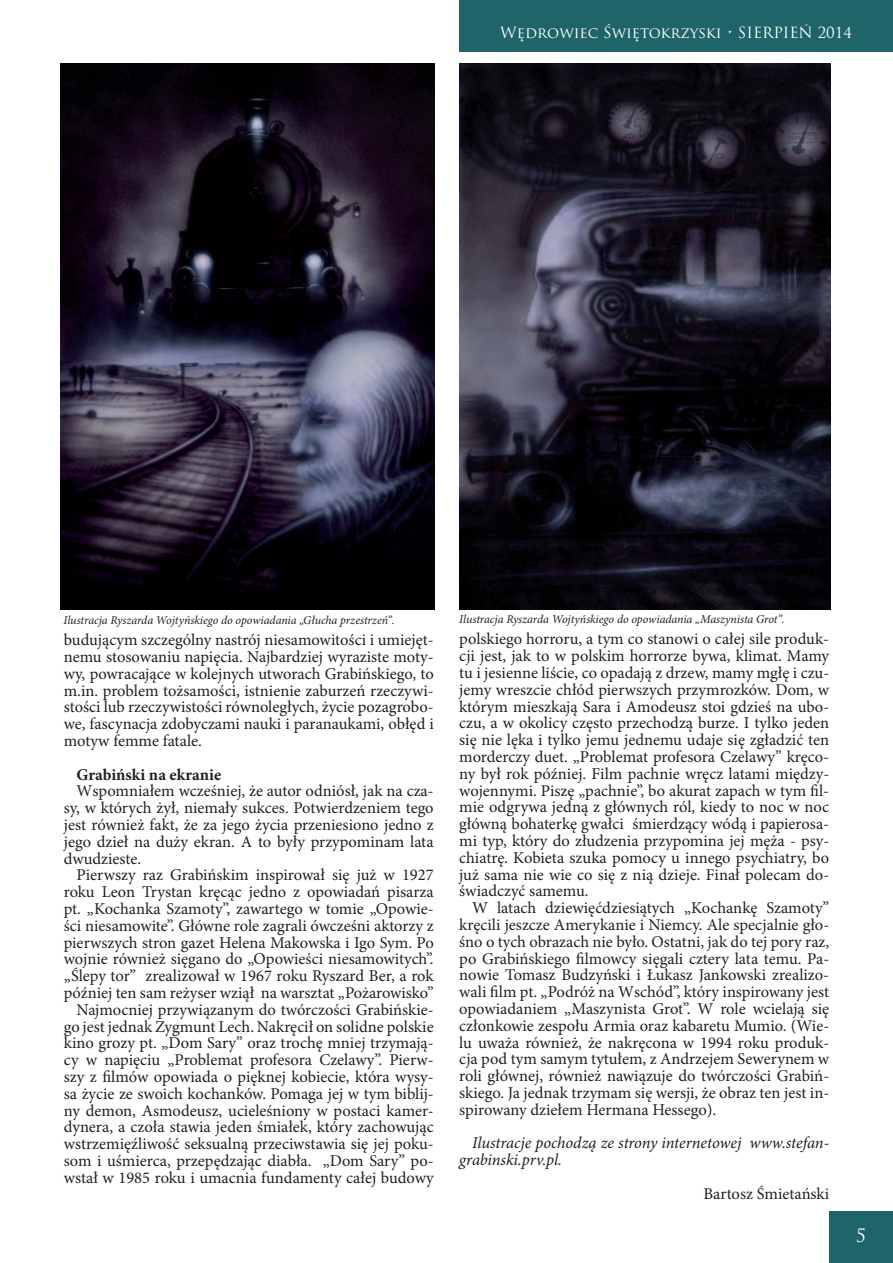
<style>
.page{position:relative;width:893px;height:1263px;background:#fff}
.page>*{position:absolute;margin:0;border:0;box-sizing:border-box;transform-origin:0 0}
.t1{font:18px "Trajan Pro";color:#fff}
.t2{font:16.5px/16.8px "Minion Pro";color:#231f20;text-align:justify}
.t3{font:italic 16.5px/16.8px "Minion Pro";letter-spacing:-.01em;color:#231f20}
.t4{font:700 16.5px "Minion Pro";color:#231f20}
.t5{font:15px "Trajan Pro";color:#fff}
.t6{font:italic 12px "Minion Pro";letter-spacing:-.005em;color:#231f20}
</style>
<div class="page">
<div style="left:459px;top:0;width:434px;height:51px;background:#1e6468"></div>
<div style="left:829px;top:1212px;width:64px;height:51px;background:#1e6468"></div>
<img style="left:61px;top:64px;width:374px;height:546px">
<img style="left:459px;top:64px;width:372px;height:545px">
<p class="t5" style="left:500px;top:23px;width:353px">Wędrowiec Świętokrzyski • SIERPIEŃ 2014</p>
<p class="t6" style="left:63px;top:612px;width:333px">Ilustracja Ryszarda Wojtyńskiego do opowiadania „Głucha przestrzeń”.</p>
<p class="t6" style="left:459px;top:611px;width:327px">Ilustracja Ryszarda Wojtyńskiego do opowiadania „Maszynista Grot”.</p>
<p class="t2" style="left:64px;top:631px;width:371px">budującym szczególny nastrój niesamowitości i umiejęt&shy;nemu stosowaniu napięcia. Najbardziej wyraziste moty&shy;wy, powracające w kolejnych utworach Grabińskiego, to m.in. problem tożsamości, istnienie zaburzeń rzeczywi&shy;stości lub rzeczywistości równoległych, życie pozagrobo&shy;we, fascynacja zdobyczami nauki i paranaukami, obłęd i motyw femme fatale.</p>
<p class="t4" style="left:77px;top:763px;width:146px">Grabiński na ekranie</p>
<p class="t2" style="left:64px;top:783px;width:371px;text-indent:13px">Wspomniałem wcześniej, że autor odniósł, jak na cza&shy;sy, w których żył, niemały sukces. Potwierdzeniem tego jest również fakt, że za jego życia przeniesiono jedno z jego dzieł na duży ekran. A to były przypominam lata dwudzieste.</p>
<p class="t2" style="left:64px;top:867px;width:371px;text-align:right">Pierwszy raz Grabińskim inspirował się już w 1927 roku Leon Trystan kręcąc jedno z opowiadań pisarza pt. „Kochanka Szamoty”, zawartego w tomie „Opowie&shy;ści niesamowite”. Główne role zagrali ówcześni aktorzy z pierwszych stron gazet Helena Makowska i Igo Sym. Po wojnie również sięgano do „Opowieści niesamowitych”. „Ślepy tor” zrealizował w 1967 roku Ryszard Ber, a rok później ten sam reżyser wziął na warsztat „Pożarowisko” Najmocniej przywiązanym do twórczości Grabińskie&shy;go jest jednak Zygmunt Lech. Nakręcił on solidne polskie kino grozy pt. „Dom Sary” oraz trochę mniej trzymają&shy;cy w napięciu „Problemat profesora Czelawy”. Pierw&shy;szy z filmów opowiada o pięknej kobiecie, która wysy&shy;sa życie ze swoich kochanków. Pomaga jej w tym biblij&shy;ny demon, Asmodeusz, ucieleśniony w postaci kamer&shy;dynera, a czoła stawia jeden śmiałek, który zachowując wstrzemięźliwość seksualną przeciwstawia się jej poku&shy;som i uśmierca, przepędzając diabła. „Dom Sary” po&shy;wstał w 1985 roku i umacnia fundamenty całej budowy</p>
<p class="t2" style="left:459px;top:631px;width:371px">polskiego horroru, a tym co stanowi o całej sile produk&shy;cji jest, jak to w polskim horrorze bywa, klimat. Mamy tu i jesienne liście, co opadają z drzew, mamy mgłę i czu&shy;jemy wreszcie chłód pierwszych przymrozków. Dom, w którym mieszkają Sara i Amodeusz stoi gdzieś na ubo&shy;czu, a w okolicy często przechodzą burze. I tylko jeden się nie lęka i tylko jemu jednemu udaje się zgładzić ten morderczy duet. „Problemat profesora Czelawy” kręco&shy;ny był rok później. Film pachnie wręcz latami między&shy;wojennymi. Piszę „pachnie”, bo akurat zapach w tym fil&shy;mie odgrywa jedną z głównych ról, kiedy to noc w noc główną bohaterkę gwałci śmierdzący wódą i papierosa&shy;mi typ, który do złudzenia przypomina jej męża - psy&shy;chiatrę. Kobieta szuka pomocy u innego psychiatry, bo już sama nie wie co się z nią dzieje. Finał polecam do&shy;świadczyć samemu.</p>
<p class="t2" style="left:459px;top:899px;width:371px;text-indent:13px">W latach dziewięćdziesiątych „Kochankę Szamoty” kręcili jeszcze Amerykanie i Niemcy. Ale specjalnie gło&shy;śno o tych obrazach nie było. Ostatni, jak do tej pory raz, po Grabińskiego filmowcy sięgali cztery lata temu. Pa&shy;nowie Tomasz Budzyński i Łukasz Jankowski zrealizo&shy;wali film pt. „Podróż na Wschód”, który inspirowany jest opowiadaniem „Maszynista Grot”. W role wcielają się członkowie zespołu Armia oraz kabaretu Mumio. (Wie&shy;lu uważa również, że nakręcona w 1994 roku produk&shy;cja pod tym samym tytułem, z Andrzejem Sewerynem w roli głównej, również nawiązuje do twórczości Grabiń&shy;skiego. Ja jednak trzymam się wersji, że obraz ten jest in&shy;spirowany dziełem Hermana Hessego).</p>
<p class="t3" style="left:459px;top:1134px;width:371px;text-indent:13px">Ilustracje pochodzą ze strony internetowej www.stefan&shy;grabinski.prv.pl.</p>
<p class="t2" style="left:703px;top:1185px;width:127px">Bartosz Śmietański</p>
<p class="t1" style="left:856px;top:1224px;width:12px">5</p>
</div>
